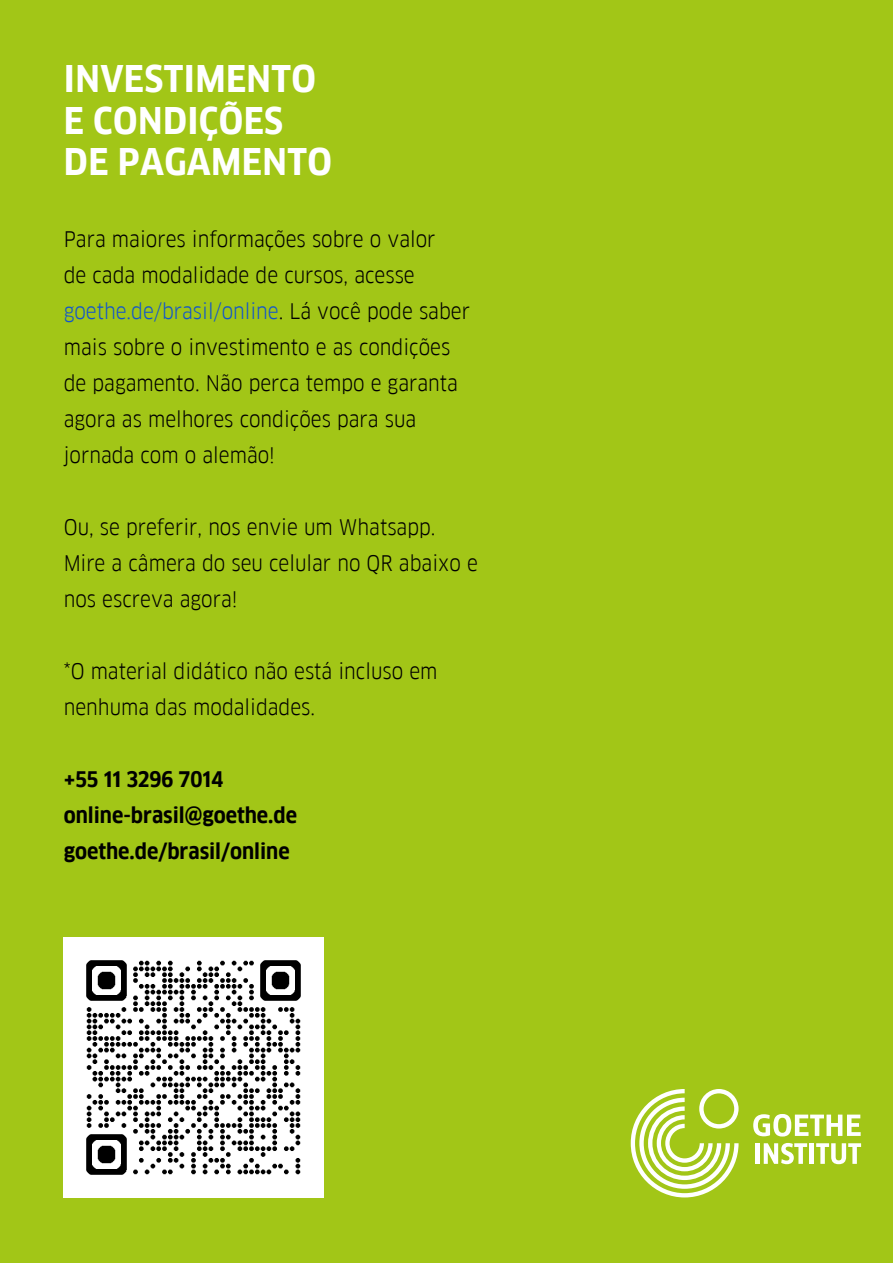
<style>
.page{position:relative;width:893px;height:1263px;background:#a2c617}
.page>*{position:absolute;margin:0;border:0;box-sizing:border-box;transform-origin:0 0}
.t1{font:700 36px/41.4px "Goethe FF Clan";letter-spacing:.01em;color:#fff}
.t2{font:21px/36px "Goethe FF Clan";color:#000}
.t3{font:700 21px/36px "Goethe FF Clan";color:#000}
.s1{color:#15c}
</style>
<div class="page">
<img style="left:64px;top:937px;width:260px;height:260px">
<svg style="left:631px;top:1089px;width:108px;height:108px"></svg>
<svg style="left:753px;top:1114px;width:108px;height:22px"></svg>
<hr style="left:755px;top:1143px;width:4px;height:21px;background:#fff">
<svg style="left:764px;top:1143px;width:43px;height:21px"></svg>
<div style="left:809px;top:1143px;width:5px;height:21px;background:#fff"></div>
<svg style="left:816px;top:1143px;width:45px;height:21px"></svg>
<h1 class="t1" style="left:64px;top:58px;width:269px">INVESTIMENTO<br>E CONDIÇÕES<br>DE PAGAMENTO</h1>
<p class="t2" style="left:64px;top:221px;width:408px">Para maiores informações sobre o valor<br>de cada modalidade de cursos, acesse <span class="s1">goethe.de/brasil/online</span>. Lá você pode saber mais sobre o investimento e as condições de pagamento. Não perca tempo e garanta agora as melhores condições para sua jornada com o alemão!</p>
<p class="t2" style="left:64px;top:509px;width:416px">Ou, se preferir, nos envie um Whatsapp.<br>Mire a câmera do seu celular no QR abaixo e nos escreva agora!</p>
<p class="t2" style="left:64px;top:653px;width:375px">*O material didático não está incluso em nenhuma das modalidades.</p>
<p class="t3" style="left:64px;top:761px;width:235px">+55 11 3296 7014 online-brasil@goethe.de goethe.de/brasil/online</p>
</div>
